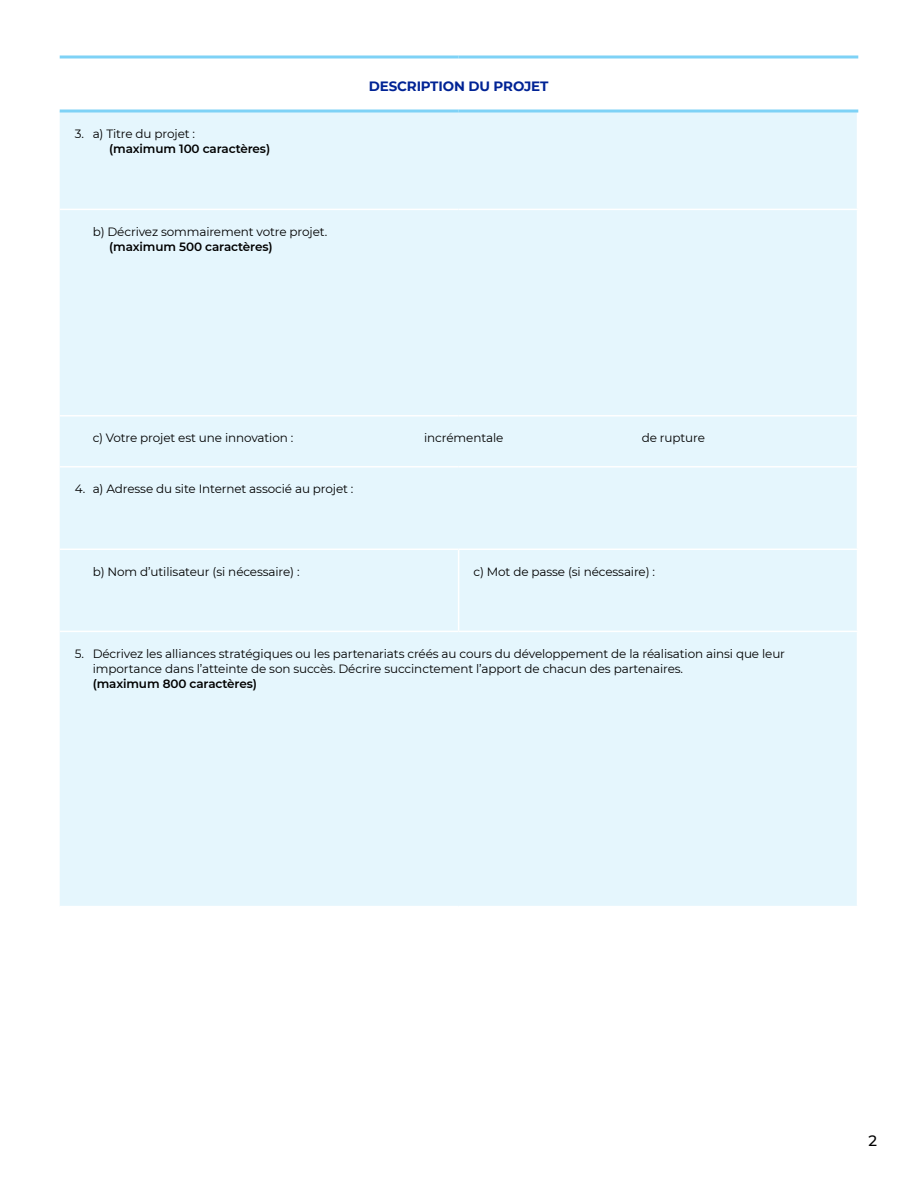
<style>
.page{position:relative;width:918px;height:1188px;background:#fff}
.page>*{position:absolute;margin:0;border:0;box-sizing:border-box;transform-origin:0 0}
.t1{font:500 15px "Montserrat";color:#000}
.t2{font:700 13.5px "Montserrat";letter-spacing:-.01em;color:#002395}
.t3{font:12px/15px "Montserrat";letter-spacing:-.01em;color:#000}
.t4{font:600 12px "Montserrat";letter-spacing:-.01em;color:#000}
</style>
<div class="page">
<div style="left:60px;top:112px;width:797px;height:794px;background:#e5f6fd"></div>
<hr style="left:60px;top:549px;width:399px;height:1px;background:#fff">
<hr style="left:459px;top:549px;width:399px;height:1px;background:#fff">
<hr style="left:60px;top:631px;width:399px;height:1px;background:#fff">
<hr style="left:459px;top:631px;width:399px;height:1px;background:#fff">
<hr style="left:60px;top:209px;width:399px;height:1px;background:#fff">
<hr style="left:459px;top:209px;width:399px;height:1px;background:#fff">
<hr style="left:60px;top:415px;width:399px;height:2px;background:#fff">
<hr style="left:459px;top:415px;width:399px;height:2px;background:#fff">
<hr style="left:60px;top:466px;width:399px;height:2px;background:#fff">
<hr style="left:459px;top:466px;width:399px;height:2px;background:#fff">
<hr style="left:458px;top:550px;width:1px;height:81px;background:#fff">
<hr style="left:60px;top:56px;width:399px;height:2px;background:#7ed2f6">
<hr style="left:459px;top:56px;width:399px;height:2px;background:#7ed2f6">
<hr style="left:60px;top:110px;width:399px;height:2px;background:#7ed2f6">
<hr style="left:459px;top:110px;width:399px;height:2px;background:#7ed2f6">
<p class="t3" style="left:75px;top:125px;width:122px">3. a) Titre du projet :</p>
<p class="t4" style="left:109px;top:140px;width:162px">(maximum 100 caractères)</p>
<p class="t3" style="left:93px;top:224px;width:236px">b) Décrivez sommairement votre projet.</p>
<p class="t4" style="left:109px;top:238px;width:165px">(maximum 500 caractères)</p>
<p class="t2" style="left:369px;top:76px;width:181px">DESCRIPTION DU PROJET</p>
<p class="t3" style="left:93px;top:430px;width:202px">c) Votre projet est une innovation :</p>
<p class="t3" style="left:424px;top:430px;width:81px">incrémentale</p>
<p class="t3" style="left:642px;top:430px;width:65px">de rupture</p>
<p class="t3" style="left:75px;top:481px;width:280px">4. a) Adresse du site Internet associé au projet :</p>
<p class="t3" style="left:93px;top:564px;width:208px">b) Nom d’utilisateur (si nécessaire) :</p>
<p class="t3" style="left:474px;top:564px;width:183px">c) Mot de passe (si nécessaire) :</p>
<p class="t3" style="left:93px;top:646px;width:694px;text-indent:-18px">5. Décrivez les alliances stratégiques ou les partenariats créés au cours du développement de la réalisation ainsi que leur importance dans l’atteinte de son succès. Décrire succinctement l’apport de chacun des partenaires.</p>
<p class="t4" style="left:93px;top:675px;width:166px">(maximum 800 caractères)</p>
<p class="t1" style="left:869px;top:1130px;width:10px">2</p>
</div>
